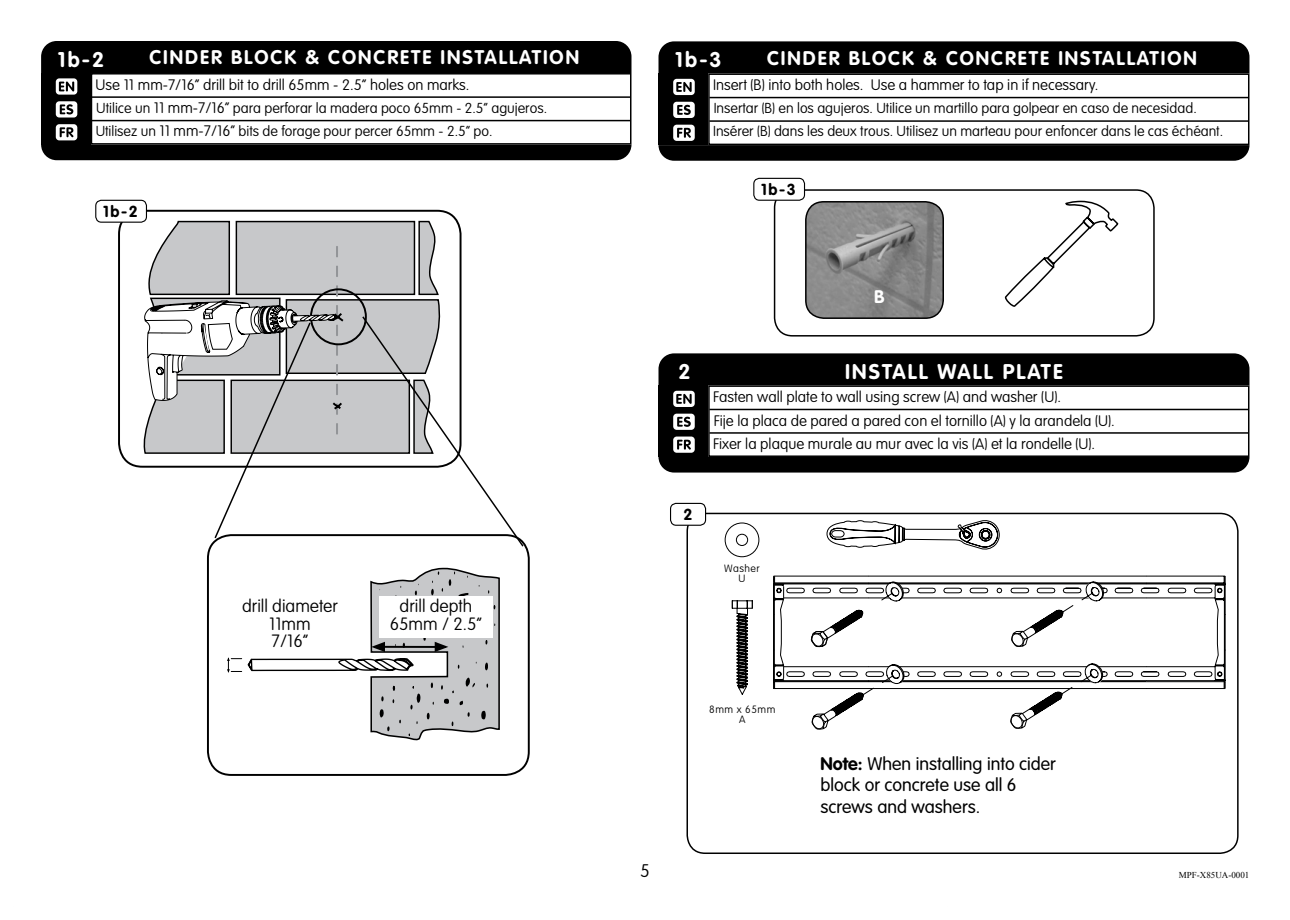
<style>
.page{position:relative;width:1290px;height:920px;background:#fff}
.page>*{position:absolute;margin:0;border:0;box-sizing:border-box;transform-origin:0 0}
.t1{font:700 21px "VAG Rounded Std";letter-spacing:.1em;color:#fff}
.t2{font:700 19.5px "VAG Rounded Std";letter-spacing:.1em;color:#fff}
.t3{font:300 18px/21.6px "VAG Rounded Std";color:#000}
.t4{font:100 18px "VAG Rounded Std";color:#000}
.t5{font:700 18px "VAG Rounded Std";color:#fff}
.t6{font:100 17.55px/17.5px "VAG Rounded Std";color:#000;text-align:center}
.t7{font:700 15.75px "VAG Rounded Std";color:#000}
.t8{font:100 15px/23.4px "VAG Rounded Std";color:#000}
.t9{font:100 14.25px/23.4px "VAG Rounded Std";color:#000}
.t10{font:100 10.5px/10.5px "VAG Rounded Std";letter-spacing:.05em;color:#000;text-align:center}
.t11{font:9px "Times New Roman";color:#000}
.s1{font-size:15px}
.s2{font-weight:700}
</style>
<div class="page">
<div style="left:658px;top:353px;width:591px;height:32px;background:#000"></div>
<div style="left:658px;top:385px;width:50px;height:72px;background:#000"></div>
<div style="left:708px;top:385px;width:541px;height:72px;border:2px solid #000"></div>
<hr style="left:709px;top:409px;width:539px;height:1px;background:#000">
<hr style="left:709px;top:432px;width:539px;height:2px;background:#000">
<div style="left:673px;top:414px;width:22px;height:16px;background:#fff;border-radius:3px"></div>
<svg style="left:677px;top:417px;width:14px;height:10px"></svg>
<div style="left:673px;top:437px;width:22px;height:16px;background:#fff;border-radius:3px"></div>
<svg style="left:677px;top:440px;width:14px;height:10px"></svg>
<div style="left:673px;top:391px;width:22px;height:16px;background:#fff;border-radius:3px"></div>
<svg style="left:676px;top:394px;width:16px;height:10px"></svg>
<svg style="left:658px;top:457px;width:591px;height:16px;background:#090909"></svg>
<div style="left:774px;top:189px;width:381px;height:148px;border:2px solid #000;border-radius:18px"></div>
<div style="left:754px;top:178px;width:50px;height:22px;background:#fff;border-radius:6px"></div>
<div style="left:753px;top:178px;width:52px;height:23px;border:1px solid #000;border-radius:6px"></div>
<div style="left:95px;top:200px;width:52px;height:23px;border:1px solid #000;border-radius:6px"></div>
<div style="left:207px;top:534px;width:323px;height:242px;border:2px solid #000;border-radius:23px"></div>
<svg style="left:227px;top:567px;width:273px;height:173px"></svg>
<div style="left:379px;top:597px;width:114px;height:41px;background:#fff"></div>
<div style="left:233px;top:597px;width:114px;height:54px;background:#fff"></div>
<div style="left:658px;top:41px;width:591px;height:32px;background:#000"></div>
<div style="left:658px;top:73px;width:50px;height:72px;background:#000"></div>
<div style="left:708px;top:73px;width:541px;height:72px;border:2px solid #000"></div>
<hr style="left:709px;top:97px;width:539px;height:1px;background:#000">
<hr style="left:709px;top:120px;width:539px;height:2px;background:#000">
<div style="left:673px;top:102px;width:22px;height:16px;background:#fff;border-radius:3px"></div>
<svg style="left:677px;top:105px;width:14px;height:10px"></svg>
<div style="left:673px;top:125px;width:22px;height:16px;background:#fff;border-radius:3px"></div>
<svg style="left:677px;top:128px;width:14px;height:10px"></svg>
<div style="left:673px;top:79px;width:22px;height:16px;background:#fff;border-radius:3px"></div>
<svg style="left:676px;top:82px;width:16px;height:10px"></svg>
<svg style="left:658px;top:145px;width:591px;height:16px;background:#080808"></svg>
<img style="left:806px;top:202px;width:137px;height:116px">
<div style="left:805px;top:201px;width:139px;height:118px;border:2px solid #000;border-radius:18px"></div>
<svg style="left:1005px;top:200px;width:114px;height:107px"></svg>
<div style="left:91px;top:73px;width:540px;height:72px;border:2px solid #000"></div>
<div style="left:41px;top:41px;width:590px;height:32px;background:#000"></div>
<div style="left:41px;top:73px;width:50px;height:72px;background:#000"></div>
<hr style="left:92px;top:96px;width:538px;height:2px;background:#000">
<hr style="left:92px;top:120px;width:538px;height:1px;background:#000">
<div style="left:56px;top:101px;width:21px;height:17px;background:#fff;border-radius:3px"></div>
<svg style="left:60px;top:104px;width:13px;height:10px"></svg>
<div style="left:56px;top:124px;width:21px;height:16px;background:#fff;border-radius:3px"></div>
<svg style="left:60px;top:127px;width:13px;height:10px"></svg>
<svg style="left:56px;top:78px;width:21px;height:17px"></svg>
<svg style="left:59px;top:81px;width:15px;height:10px"></svg>
<div style="left:41px;top:145px;width:590px;height:15px;background:#000"></div>
<svg style="left:140px;top:220px;width:385px;height:328px"></svg>
<div style="left:686px;top:513px;width:552px;height:341px;border:2px solid #000;border-radius:18px"></div>
<div style="left:670px;top:503px;width:35px;height:22px;background:#fff;border-radius:6px"></div>
<div style="left:670px;top:503px;width:36px;height:23px;border:1px solid #000;border-radius:6px"></div>
<svg style="left:826px;top:520px;width:174px;height:30px"></svg>
<svg style="left:732px;top:601px;width:20px;height:94px"></svg>
<svg style="left:725px;top:523px;width:34px;height:34px"></svg>
<svg style="left:773px;top:576px;width:452px;height:113px"></svg>
<svg style="left:881px;top:581px;width:25px;height:22px"></svg>
<svg style="left:811px;top:610px;width:52px;height:37px"></svg>
<svg style="left:1081px;top:581px;width:25px;height:22px"></svg>
<svg style="left:1011px;top:605px;width:63px;height:42px"></svg>
<svg style="left:882px;top:664px;width:24px;height:21px"></svg>
<svg style="left:812px;top:687px;width:62px;height:42px"></svg>
<svg style="left:1080px;top:663px;width:25px;height:22px"></svg>
<svg style="left:1010px;top:687px;width:63px;height:42px"></svg>
<h1 class="t1" style="left:58px;top:47px;width:48px">1b-2</h1>
<h2 class="t2" style="left:149px;top:46px;width:431px">CINDER BLOCK &amp; CONCRETE INSTALLATION</h2>
<p class="t8" style="left:96px;top:73px;width:375px">Use 11 mm-7/16“ drill bit to drill 65mm - 2.5” holes on marks.</p>
<p class="t9" style="left:96px;top:97px;width:453px">Utilice un <span class="s1">11 mm-7/16“</span> para perforar la madera poco 65mm - 2.5” agujeros.<br>Utilisez un <span class="s1">11 mm-7/16“</span> bits de forage pour percer 65mm - 2.5” po.</p>
<p class="t7" style="left:103px;top:202px;width:36px">1b-2</p>
<p class="t6" style="left:242px;top:598px;width:97px">drill diameter<br>11mm<br>7/16”</p>
<p class="t6" style="left:390px;top:598px;width:94px">drill depth<br>65mm / 2.5”</p>
<h1 class="t1" style="left:675px;top:47px;width:48px">1b-3</h1>
<h2 class="t2" style="left:767px;top:46px;width:431px">CINDER BLOCK &amp; CONCRETE INSTALLATION</h2>
<p class="t8" style="left:713px;top:74px;width:387px">Insert (B) into both holes. Use a hammer to tap in if necessary.</p>
<p class="t9" style="left:713px;top:97px;width:511px">Insertar (B) en los agujeros. Utilice un martillo para golpear en caso de necesidad.<br>Insérer (B) dans les deux trous. Utilisez un marteau pour enfoncer dans le cas échéant.</p>
<p class="t7" style="left:761px;top:180px;width:36px">1b-3</p>
<p class="t5" style="left:874px;top:286px;width:12px">B</p>
<h1 class="t1" style="left:678px;top:359px;width:14px">2</h1>
<h1 class="t1" style="left:845px;top:359px;width:219px">INSTALL WALL PLATE</h1>
<p class="t8" style="left:713px;top:386px;width:403px">Fasten wall plate to wall using screw (A) and washer (U).<br>Fije la placa de pared a pared con el tornillo (A) y la arandela (U).<br>Fixer la plaque murale au mur avec la vis (A) et la rondelle (U).</p>
<p class="t7" style="left:683px;top:505px;width:11px">2</p>
<p class="t10" style="left:724px;top:563px;width:37px">Washer<br>U</p>
<p class="t10" style="left:709px;top:704px;width:68px">8mm x 65mm<br>A</p>
<p class="t3" style="left:820px;top:753px;width:237px"><span class="s2">Note:</span> When installing into cider block or concrete use all 6 screws and washers.</p>
<p class="t4" style="left:640px;top:860px;width:11px">5</p>
<p class="t11" style="left:1179px;top:868px;width:72px">MPF-X85UA-0001</p>
</div>
